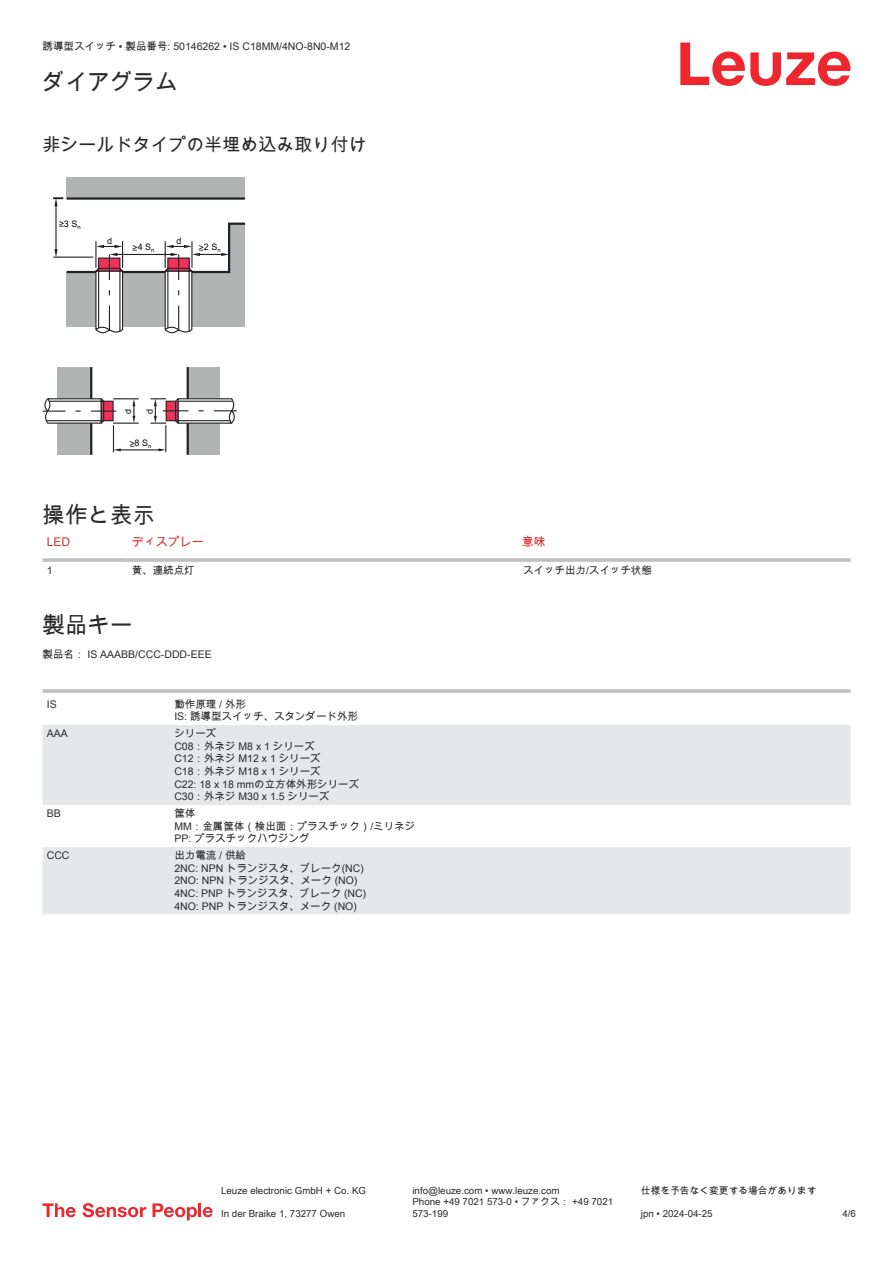
<style>
.page{position:relative;width:893px;height:1263px;background:#fff}
.page>*{position:absolute;margin:0;border:0;box-sizing:border-box;transform-origin:0 0}
.t1{font:22.5px "Arial Unicode MS";color:#2b292a}
.t2{font:18px "Arial Unicode MS";color:#2b292a}
.t3{font:12px "Arial Unicode MS";color:#db2a30}
.t4{font:10.5px/12.6px "Arial Unicode MS";color:#2b292a}
.t5{font:9.75px/11.7px "Arial Unicode MS";color:#2b292a}
.t6{font:9px "Arial";color:#03080e}
.t7{font:9px "Arial";color:#070c11}
</style>
<div class="page">
<svg style="left:680px;top:43px;width:170px;height:43px"></svg>
<hr style="left:43px;top:558px;width:21px;height:4px;background:#c7c9cb">
<hr style="left:64px;top:558px;width:64px;height:4px;background:#c8cacb">
<hr style="left:128px;top:558px;width:391px;height:4px;background:#c7c9cb">
<hr style="left:519px;top:558px;width:331px;height:4px;background:#bdbfc1">
<svg style="left:43px;top:725px;width:807px;height:189px;fill:#e6e7e9"></svg>
<hr style="left:43px;top:689px;width:127px;height:4px;background:#bdbfc1">
<hr style="left:170px;top:689px;width:680px;height:4px;background:#c5c7c8">
<svg style="left:43px;top:1203px;width:33px;height:14px"></svg>
<svg style="left:83px;top:1203px;width:63px;height:14px"></svg>
<svg style="left:153px;top:1203px;width:44px;height:17px"></svg>
<hr style="left:198px;top:1203px;width:3px;height:14px;background:#ed272d">
<svg style="left:203px;top:1207px;width:10px;height:10px"></svg>
<div style="left:67px;top:177px;width:178px;height:22px;background:#b2b4b4"></div>
<hr style="left:67px;top:197px;width:178px;height:3px;background:#232327">
<hr style="left:53px;top:257px;width:40px;height:1px;background:#232327">
<hr style="left:55px;top:204px;width:2px;height:46px;background:#232327">
<svg style="left:64px;top:222px;width:181px;height:112px"></svg>
<svg style="left:53px;top:197px;width:10px;height:9px"></svg>
<svg style="left:54px;top:249px;width:4px;height:8px"></svg>
<div style="left:188px;top:367px;width:32px;height:88px;background:#b2b4b4"></div>
<hr style="left:187px;top:367px;width:2px;height:88px;background:#232327">
<div style="left:57px;top:367px;width:34px;height:88px;background:#b2b4b4"></div>
<hr style="left:90px;top:367px;width:2px;height:88px;background:#232327">
<hr style="left:119px;top:449px;width:41px;height:1px;background:#232327">
<svg style="left:150px;top:397px;width:87px;height:55px"></svg>
<svg style="left:43px;top:396px;width:96px;height:56px"></svg>
<p class="t4" style="left:43px;top:40px;width:309px">誘導型スイッチ • 製品番号: 50146262 • IS C18MM/4NO-8N0-M12</p>
<h1 class="t1" style="left:43px;top:66px;width:136px">ダイアグラム</h1>
<h2 class="t2" style="left:43px;top:132px;width:325px">非シールドタイプの半埋め込み取り付け</h2>
<p class="t6" style="left:59px;top:219px;width:23px">≥3 S<sub>n</sub></p>
<p class="t7" style="left:107px;top:235px;width:7px">d</p>
<p class="t7" style="left:176px;top:235px;width:7px">d</p>
<p class="t6" style="left:132px;top:242px;width:24px">≥4 S<sub>n</sub></p>
<p class="t6" style="left:199px;top:242px;width:23px">≥2 S<sub>n</sub></p>
<p class="t7" style="left:123px;top:414px;width:7px;rotate:-90deg">d</p>
<p class="t7" style="left:145px;top:414px;width:7px;rotate:-90deg">d</p>
<p class="t6" style="left:130px;top:438px;width:23px">≥8 S<sub>n</sub></p>
<h1 class="t1" style="left:43px;top:499px;width:114px">操作と表示</h1>
<p class="t3" style="left:47px;top:533px;width:25px">LED</p>
<p class="t3" style="left:132px;top:533px;width:73px">ディスプレー</p>
<p class="t3" style="left:522px;top:533px;width:25px">意味</p>
<p class="t4" style="left:47px;top:564px;width:7px">1</p>
<p class="t4" style="left:132px;top:564px;width:64px">黄、連続点灯</p>
<p class="t4" style="left:523px;top:564px;width:130px">スイッチ出力/スイッチ状態</p>
<h1 class="t1" style="left:43px;top:608px;width:91px">製品キー</h1>
<p class="t4" style="left:43px;top:648px;width:171px">製品名： IS AAABB/CCC-DDD-EEE</p>
<p class="t4" style="left:47px;top:698px;width:11px">IS</p>
<p class="t4" style="left:174px;top:697px;width:185px">動作原理 / 外形<br>IS: 誘導型スイッチ、スタンダード外形</p>
<p class="t4" style="left:47px;top:727px;width:23px">AAA</p>
<p class="t4" style="left:174px;top:727px;width:186px">シリーズ<br>C08：外ネジ M8 x 1 シリーズ<br>C12：外ネジ M12 x 1 シリーズ<br>C18：外ネジ M18 x 1 シリーズ<br>C22: 18 x 18 mmの立方体外形シリーズ<br>C30：外ネジ M30 x 1.5 シリーズ</p>
<p class="t4" style="left:47px;top:807px;width:16px">BB</p>
<p class="t4" style="left:174px;top:807px;width:242px">筐体<br>MM：金属筐体（検出面：プラスチック）/ミリネジ<br>PP: プラスチックハウジング</p>
<p class="t4" style="left:47px;top:849px;width:24px">CCC</p>
<p class="t4" style="left:174px;top:849px;width:193px">出力電流 / 供給<br>2NC: NPN トランジスタ、ブレーク(NC)<br>2NO: NPN トランジスタ、メーク (NO)<br>4NC: PNP トランジスタ、ブレーク (NC)<br>4NO: PNP トランジスタ、メーク (NO)</p>
<p class="t5" style="left:221px;top:1184px;width:146px">Leuze electronic GmbH + Co. KG</p>
<p class="t5" style="left:412px;top:1184px;width:149px">info@leuze.com • www.leuze.com</p>
<p class="t5" style="left:641px;top:1184px;width:177px">仕様を予告なく変更する場合があります</p>
<p class="t5" style="left:221px;top:1207px;width:126px">In der Braike 1, 73277 Owen</p>
<p class="t5" style="left:412px;top:1196px;width:202px">Phone +49 7021 573-0 • ファクス： +49 7021<br>573-199</p>
<p class="t5" style="left:641px;top:1207px;width:73px">jpn • 2024-04-25</p>
<p class="t5" style="left:842px;top:1207px;width:15px">4/6</p>
</div>
